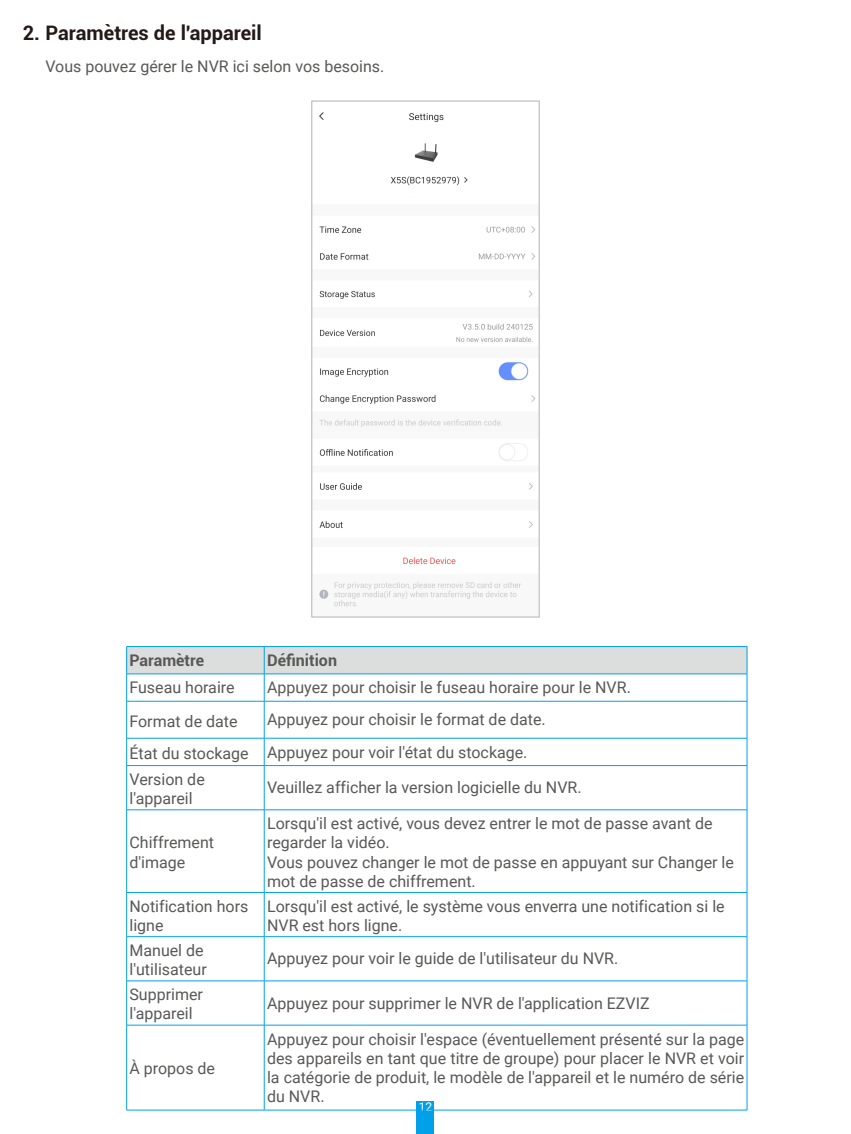
<style>
.page{position:relative;width:851px;height:1134px;background:#fff}
.page>*{position:absolute;margin:0;border:0;box-sizing:border-box;transform-origin:0 0}
.t1{font:700 20px "Roboto";color:#231916}
.t2{font:16px/19.2px "Roboto";color:#595857}
.t3{font:700 16px "Roboto";color:#595857}
.t4{font:12px "Roboto";color:#fff}
</style>
<div class="page">
<div style="left:417px;top:1101px;width:17px;height:33px;background:#00a1e9"></div>
<img style="left:319px;top:112px;width:217px;height:416px">
<img style="left:319px;top:557px;width:202px;height:50px">
<div style="left:311px;top:101px;width:228px;height:516px;border:1px solid #b3b3b3"></div>
<div style="left:407px;top:191px;width:55px;height:6px;background:#fff"></div>
<svg style="left:126px;top:646px;width:621px;height:55px"></svg>
<hr style="left:126px;top:701px;width:138px;height:1px;background:#00a1e9">
<hr style="left:126px;top:701px;width:1px;height:37px;background:#00a1e9">
<hr style="left:264px;top:701px;width:483px;height:1px;background:#00a1e9">
<hr style="left:264px;top:701px;width:1px;height:37px;background:#00a1e9">
<hr style="left:746px;top:701px;width:1px;height:37px;background:#00a1e9">
<hr style="left:126px;top:738px;width:138px;height:1px;background:#00a1e9">
<svg style="left:126px;top:738px;width:1px;height:27px"></svg>
<hr style="left:264px;top:738px;width:483px;height:1px;background:#00a1e9">
<svg style="left:264px;top:738px;width:1px;height:27px"></svg>
<svg style="left:746px;top:738px;width:1px;height:27px"></svg>
<hr style="left:126px;top:765px;width:138px;height:1px;background:#00a1e9">
<hr style="left:126px;top:766px;width:1px;height:44px;background:#00a1e9">
<hr style="left:264px;top:765px;width:483px;height:1px;background:#00a1e9">
<hr style="left:264px;top:766px;width:1px;height:44px;background:#00a1e9">
<hr style="left:746px;top:766px;width:1px;height:44px;background:#00a1e9">
<hr style="left:126px;top:809px;width:138px;height:1px;background:#00a1e9">
<hr style="left:126px;top:810px;width:1px;height:82px;background:#00a1e9">
<hr style="left:264px;top:809px;width:483px;height:1px;background:#00a1e9">
<hr style="left:264px;top:810px;width:1px;height:82px;background:#00a1e9">
<hr style="left:746px;top:810px;width:1px;height:82px;background:#00a1e9">
<hr style="left:126px;top:892px;width:138px;height:1px;background:#00a1e9">
<hr style="left:126px;top:892px;width:1px;height:44px;background:#00a1e9">
<hr style="left:264px;top:892px;width:483px;height:1px;background:#00a1e9">
<hr style="left:264px;top:892px;width:1px;height:44px;background:#00a1e9">
<hr style="left:746px;top:892px;width:1px;height:44px;background:#00a1e9">
<hr style="left:126px;top:936px;width:138px;height:1px;background:#00a1e9">
<hr style="left:126px;top:937px;width:1px;height:44px;background:#00a1e9">
<hr style="left:264px;top:936px;width:483px;height:1px;background:#00a1e9">
<hr style="left:264px;top:937px;width:1px;height:44px;background:#00a1e9">
<hr style="left:746px;top:937px;width:1px;height:44px;background:#00a1e9">
<hr style="left:126px;top:980px;width:138px;height:1px;background:#00a1e9">
<hr style="left:126px;top:981px;width:1px;height:44px;background:#00a1e9">
<hr style="left:264px;top:980px;width:483px;height:1px;background:#00a1e9">
<hr style="left:264px;top:981px;width:1px;height:44px;background:#00a1e9">
<hr style="left:746px;top:981px;width:1px;height:44px;background:#00a1e9">
<hr style="left:126px;top:1025px;width:138px;height:1px;background:#00a1e9">
<hr style="left:126px;top:1025px;width:1px;height:85px;background:#00a1e9">
<hr style="left:264px;top:1025px;width:483px;height:1px;background:#00a1e9">
<hr style="left:264px;top:1025px;width:1px;height:85px;background:#00a1e9">
<hr style="left:746px;top:1025px;width:1px;height:85px;background:#00a1e9">
<hr style="left:126px;top:1110px;width:138px;height:1px;background:#00a1e9">
<hr style="left:264px;top:1110px;width:483px;height:1px;background:#00a1e9">
<p class="t1" style="left:23px;top:19px;width:241px">2. Paramètres de l'appareil</p>
<p class="t2" style="left:45px;top:56px;width:340px">Vous pouvez gérer le NVR ici selon vos besoins.</p>
<p class="t3" style="left:129px;top:649px;width:76px">Paramètre</p>
<p class="t3" style="left:267px;top:649px;width:71px">Définition</p>
<p class="t2" style="left:129px;top:677px;width:107px">Fuseau horaire</p>
<p class="t2" style="left:267px;top:677px;width:365px">Appuyez pour choisir le fuseau horaire pour le NVR.</p>
<p class="t2" style="left:129px;top:711px;width:110px">Format de date</p>
<p class="t2" style="left:129px;top:703px;width:418px;line-height:32.2px;text-indent:137px">Appuyez pour choisir le format de date.<br>État du stockage Appuyez pour voir l'état du stockage.</p>
<p class="t2" style="left:129px;top:769px;width:77px">Version de l'appareil</p>
<p class="t2" style="left:267px;top:777px;width:316px">Veuillez afficher la version logicielle du NVR.</p>
<p class="t2" style="left:129px;top:832px;width:86px">Chiffrement d'image</p>
<p class="t2" style="left:267px;top:813px;width:468px">Lorsqu'il est activé, vous devez entrer le mot de passe avant de regarder la vidéo.<br>Vous pouvez changer le mot de passe en appuyant sur Changer le mot de passe de chiffrement.</p>
<p class="t2" style="left:129px;top:896px;width:120px">Notification hors ligne</p>
<p class="t2" style="left:267px;top:896px;width:459px">Lorsqu'il est activé, le système vous enverra une notification si le<br>NVR est hors ligne.</p>
<p class="t2" style="left:129px;top:940px;width:79px">Manuel de l'utilisateur</p>
<p class="t2" style="left:267px;top:948px;width:353px">Appuyez pour voir le guide de l'utilisateur du NVR.</p>
<p class="t2" style="left:129px;top:984px;width:75px">Supprimer l'appareil</p>
<p class="t2" style="left:267px;top:993px;width:384px">Appuyez pour supprimer le NVR de l'application EZVIZ</p>
<p class="t2" style="left:129px;top:1058px;width:87px">À propos de</p>
<p class="t2" style="left:267px;top:1029px;width:478px;text-align:justify">Appuyez pour choisir l'espace (éventuellement présenté sur la page des appareils en tant que titre de groupe) pour placer le NVR et voir la catégorie de produit, le modèle de l'appareil et le numéro de série du NVR.</p>
<p class="t4" style="left:418px;top:1099px;width:15px">12</p>
</div>
